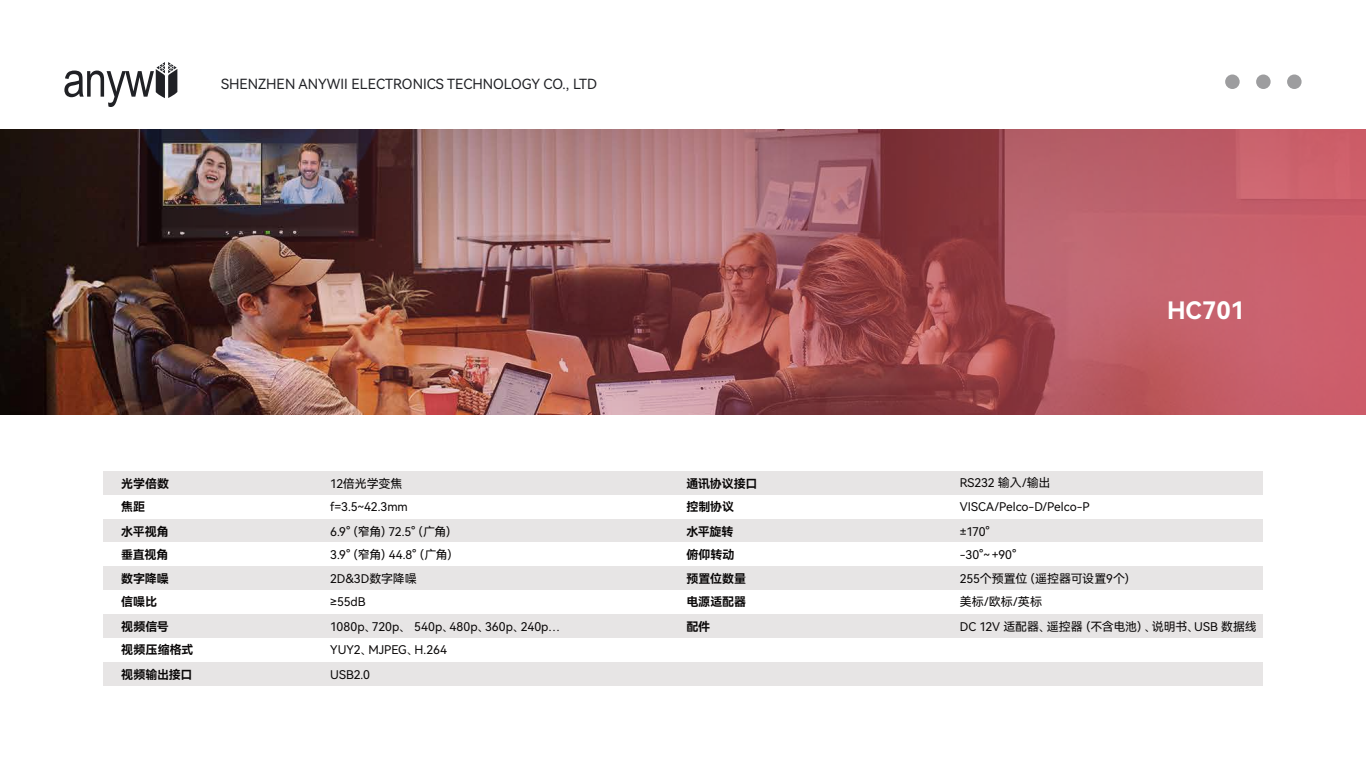
<style>
.page{position:relative;width:1366px;height:768px;background:#fff}
.page>*{position:absolute;margin:0;border:0;box-sizing:border-box;transform-origin:0 0}
.t1{font:24px "Harmony OS Sans SC Bold";color:#fff}
.t2{font:14px "Harmony OS Sans SC";color:#202125}
.t3{font:12px/24.9px "Harmony OS Sans SC";letter-spacing:-.005em;color:#090707}
.t4{font:12px/24.9px "Harmony OS Sans SC Bold";letter-spacing:-.005em;color:#090707}
.t5{font:12px/24.9px "Harmony OS Sans SC";letter-spacing:-.025em;color:#090707}
</style>
<div class="page">
<svg style="left:64px;top:62px;width:113px;height:45px"></svg>
<div style="left:1287px;top:75px;width:15px;height:14px;background:#9d9d9f;border-radius:50%"></div>
<div style="left:1256px;top:75px;width:15px;height:14px;background:#9d9d9f;border-radius:50%"></div>
<div style="left:1225px;top:75px;width:15px;height:14px;background:#9d9d9f;border-radius:50%"></div>
<div style="left:103px;top:471px;width:1160px;height:24px;background:#e7e5e5"></div>
<div style="left:103px;top:519px;width:1160px;height:24px;background:#e7e5e5"></div>
<div style="left:103px;top:566px;width:1160px;height:24px;background:#e7e5e5"></div>
<div style="left:103px;top:614px;width:1160px;height:24px;background:#e7e5e5"></div>
<div style="left:103px;top:662px;width:1160px;height:24px;background:#e7e5e5"></div>
<img style="left:0;top:130px;width:1366px;height:284px">
<p class="t2" style="left:221px;top:74px;width:378px">SHENZHEN ANYWII ELECTRONICS TECHNOLOGY CO., LTD</p>
<p class="t4" style="left:121px;top:470px;width:49px">光学倍数</p>
<p class="t3" style="left:330px;top:470px;width:74px">12倍光学变焦</p>
<p class="t4" style="left:121px;top:494px;width:49px">焦距<br>水平视角</p>
<p class="t5" style="left:330px;top:494px;width:129px">f=3.5~42.3mm<br>6.9°（窄角）72.5°（广角）</p>
<p class="t4" style="left:121px;top:566px;width:49px">数字降噪</p>
<p class="t3" style="left:330px;top:566px;width:88px">2D&amp;3D数字降噪</p>
<p class="t4" style="left:121px;top:541px;width:49px">垂直视角</p>
<p class="t3" style="left:330px;top:541px;width:130px">3.9°（窄角）44.8°（广角）</p>
<p class="t4" style="left:121px;top:589px;width:49px">信噪比视频信号</p>
<p class="t3" style="left:330px;top:589px;width:231px">≥55dB<br>1080p、720p、 540p、480p、360p、240p…</p>
<p class="t4" style="left:121px;top:637px;width:74px">视频压缩格式视频输出接口</p>
<p class="t3" style="left:330px;top:637px;width:118px">YUY2、MJPEG、H.264<br>USB2.0</p>
<p class="t4" style="left:686px;top:471px;width:73px;line-height:23.4px">通讯协议接口控制协议</p>
<p class="t4" style="left:686px;top:519px;width:49px">水平旋转</p>
<p class="t4" style="left:686px;top:566px;width:61px">预置位数量</p>
<p class="t4" style="left:686px;top:541px;width:50px">俯仰转动</p>
<p class="t4" style="left:686px;top:589px;width:61px">电源适配器配件</p>
<h1 class="t1" style="left:1167px;top:294px;width:80px">HC701</h1>
<p class="t3" style="left:960px;top:471px;width:131px;line-height:23.4px">RS232 输入/输出<br>VISCA/Pelco-D/Pelco-P</p>
<p class="t3" style="left:960px;top:519px;width:31px">±170°</p>
<p class="t3" style="left:960px;top:566px;width:178px">255个预置位（遥控器可设置9个）</p>
<p class="t3" style="left:960px;top:541px;width:58px">-30°～+90°</p>
<p class="t3" style="left:960px;top:589px;width:298px">美标/欧标/英标<br>DC 12V 适配器、遥控器（不含电池）、说明书、USB 数据线</p>
</div>
